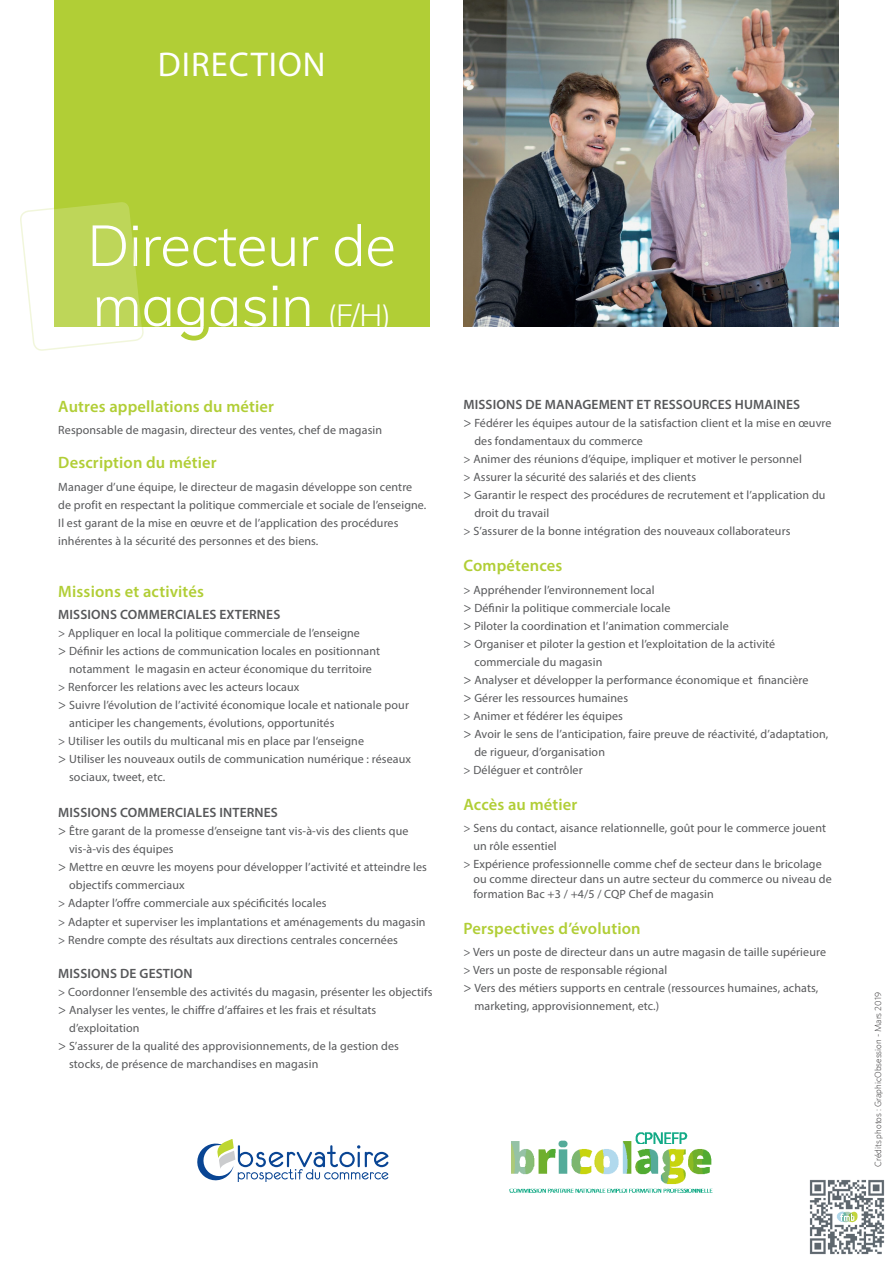
<style>
.page{position:relative;width:893px;height:1263px;background:#fff}
.page>*{position:absolute;margin:0;border:0;box-sizing:border-box;transform-origin:0 0}
.t1{font:300 57px/60px "Muli";letter-spacing:-.01em;color:#fff}
.t2{font:34.5px "Myriad Pro";letter-spacing:.03em;color:#fff}
.t3{font:600 16.5px "Myriad Pro";letter-spacing:.01em;color:#b1ce36}
.t4{font:600 13.5px "Myriad Pro";letter-spacing:.01em;color:#57585a}
.t5{font:12px/18px "Myriad Pro";letter-spacing:.01em;color:#57585a}
.t6{font:300 9px "Whitney";color:#312f30}
.s1{font-size:30px}
.s2{font-size:13.5px}
</style>
<div class="page">
<div style="left:54px;top:0;width:375px;height:326px;background:#b1ce36"></div>
<img style="left:463px;top:0;width:376px;height:326px">
<svg style="left:181px;top:326px;width:28px;height:14px"></svg>
<svg style="left:20px;top:202px;width:124px;height:149px"></svg>
<svg style="left:197px;top:1140px;width:191px;height:41px"></svg>
<img style="left:809px;top:1179px;width:76px;height:76px">
<img style="left:509px;top:1132px;width:204px;height:61px">
<p class="t2" style="left:158px;top:43px;width:169px">DIRECTION</p>
<p class="t1" style="left:87px;top:213px;width:310px">Directeur de magasin <span class="s1">(F/H)</span></p>
<p class="t3" style="left:58px;top:396px;width:217px">Autres appellations du métier</p>
<p class="t5" style="left:58px;top:421px;width:325px">Responsable de magasin, directeur des ventes, chef de magasin</p>
<p class="t3" style="left:58px;top:452px;width:160px">Description du métier</p>
<p class="t5" style="left:58px;top:477px;width:370px">Manager d’une équipe, le directeur de magasin développe son centre de profit en respectant la politique commerciale et sociale de l’enseigne.<br>Il est garant de la mise en œuvre et de l’application des procédures inhérentes à la sécurité des personnes et des biens.</p>
<p class="t3" style="left:58px;top:581px;width:147px">Missions et activités</p>
<p class="t4" style="left:58px;top:606px;width:224px">MISSIONS COMMERCIALES EXTERNES</p>
<p class="t5" style="left:58px;top:624px;width:303px">&gt; Appliquer en local la politique commerciale de l’enseigne</p>
<p class="t5" style="left:58px;top:642px;width:323px;text-align:center"><span class="s2">&gt;</span> Définir les actions de communication locales en positionnant notamment le magasin en acteur économique du territoire</p>
<p class="t5" style="left:58px;top:678px;width:243px">&gt; Renforcer les relations avec les acteurs locaux</p>
<p class="t5" style="left:69px;top:696px;width:341px;text-indent:-11px"><span class="s2">&gt;</span> Suivre l’évolution de l’activité économique locale et nationale pour anticiper les changements, évolutions, opportunités</p>
<p class="t5" style="left:58px;top:732px;width:307px">&gt; Utiliser les outils du multicanal mis en place par l‘enseigne</p>
<p class="t5" style="left:69px;top:750px;width:343px;text-indent:-11px"><span class="s2">&gt;</span> Utiliser les nouveaux outils de communication numérique : réseaux sociaux, tweet, etc.</p>
<p class="t4" style="left:58px;top:804px;width:221px">MISSIONS COMMERCIALES INTERNES</p>
<p class="t5" style="left:69px;top:822px;width:341px;text-indent:-11px"><span class="s2">&gt;</span> Être garant de la promesse d’enseigne tant vis-à-vis des clients que vis-à-vis des équipes</p>
<p class="t5" style="left:69px;top:858px;width:359px;text-indent:-11px"><span class="s2">&gt;</span> Mettre en œuvre les moyens pour développer l’activité et atteindre les objectifs commerciaux</p>
<p class="t5" style="left:58px;top:894px;width:270px">&gt; Adapter l’offre commerciale aux spécificités locales</p>
<p class="t5" style="left:58px;top:912px;width:369px">&gt; Adapter et superviser les implantations et aménagements du magasin</p>
<p class="t5" style="left:58px;top:930px;width:341px">&gt; Rendre compte des résultats aux directions centrales concernées</p>
<p class="t4" style="left:58px;top:965px;width:136px">MISSIONS DE GESTION</p>
<p class="t5" style="left:58px;top:983px;width:376px">&gt; Coordonner l’ensemble des activités du magasin, présenter les objectifs</p>
<p class="t5" style="left:69px;top:1001px;width:309px;text-indent:-11px"><span class="s2">&gt;</span> Analyser les ventes, le chiffre d’affaires et les frais et résultats d’exploitation</p>
<p class="t5" style="left:69px;top:1037px;width:331px;text-indent:-11px"><span class="s2">&gt;</span> S’assurer de la qualité des approvisionnements, de la gestion des stocks, de présence de marchandises en magasin</p>
<p class="t4" style="left:463px;top:396px;width:338px">MISSIONS DE MANAGEMENT ET RESSOURCES HUMAINES</p>
<p class="t5" style="left:474px;top:414px;width:359px;text-indent:-11px"><span class="s2">&gt;</span> Fédérer les équipes autour de la satisfaction client et la mise en œuvre des fondamentaux du commerce</p>
<p class="t5" style="left:463px;top:450px;width:340px">&gt; Animer des réunions d’équipe, impliquer et motiver le personnel</p>
<p class="t5" style="left:463px;top:468px;width:234px">&gt; Assurer la sécurité des salariés et des clients</p>
<p class="t5" style="left:474px;top:486px;width:353px;text-indent:-11px"><span class="s2">&gt;</span> Garantir le respect des procédures de recrutement et l’application du droit du travail</p>
<p class="t5" style="left:463px;top:522px;width:328px">&gt; S’assurer de la bonne intégration des nouveaux collaborateurs</p>
<p class="t3" style="left:463px;top:555px;width:100px">Compétences</p>
<p class="t5" style="left:463px;top:580px;width:192px">&gt; Appréhender l’environnement local</p>
<p class="t5" style="left:463px;top:598px;width:208px"><span class="s2">&gt;</span> Définir la politique commerciale locale</p>
<p class="t5" style="left:463px;top:616px;width:267px"><span class="s2">&gt;</span> Piloter la coordination et l’animation commerciale</p>
<p class="t5" style="left:474px;top:634px;width:302px;text-indent:-11px"><span class="s2">&gt;</span> Organiser et piloter la gestion et l’exploitation de la activité commerciale du magasin</p>
<p class="t5" style="left:463px;top:670px;width:346px"><span class="s2">&gt;</span> Analyser et développer la performance économique et financière</p>
<p class="t5" style="left:463px;top:688px;width:166px"><span class="s2">&gt;</span> Gérer les ressources humaines</p>
<p class="t5" style="left:463px;top:706px;width:161px">&gt; Animer et fédérer les équipes</p>
<p class="t5" style="left:474px;top:724px;width:355px;text-indent:-11px"><span class="s2">&gt;</span> Avoir le sens de l’anticipation, faire preuve de réactivité, d’adaptation, de rigueur, d’organisation</p>
<p class="t5" style="left:463px;top:760px;width:121px">&gt; Déléguer et contrôler</p>
<p class="t3" style="left:463px;top:794px;width:116px">Accès au métier</p>
<p class="t5" style="left:473px;top:819px;width:354px;text-indent:-10px">&gt; Sens du contact, aisance relationnelle, goût pour le commerce jouent un rôle essentiel</p>
<p class="t5" style="left:473px;top:856px;width:360px;line-height:15px;text-indent:-10px">&gt; Expérience professionnelle comme chef de secteur dans le bricolage ou comme directeur dans un autre secteur du commerce ou niveau de formation Bac +3 / +4/5 / CQP Chef de magasin</p>
<p class="t3" style="left:463px;top:918px;width:179px">Perspectives d’évolution</p>
<p class="t5" style="left:463px;top:943px;width:364px">&gt; Vers un poste de directeur dans un autre magasin de taille supérieure</p>
<p class="t5" style="left:463px;top:961px;width:205px">&gt; Vers un poste de responsable régional</p>
<p class="t5" style="left:474px;top:979px;width:345px;text-indent:-11px"><span class="s2">&gt;</span> Vers des métiers supports en centrale (ressources humaines, achats, marketing, approvisionnement, etc.)</p>
<p class="t6" style="left:873px;top:1167px;width:177px;rotate:-90deg">Crédits photos : GraphicObsession - Mars 2019</p>
</div>
